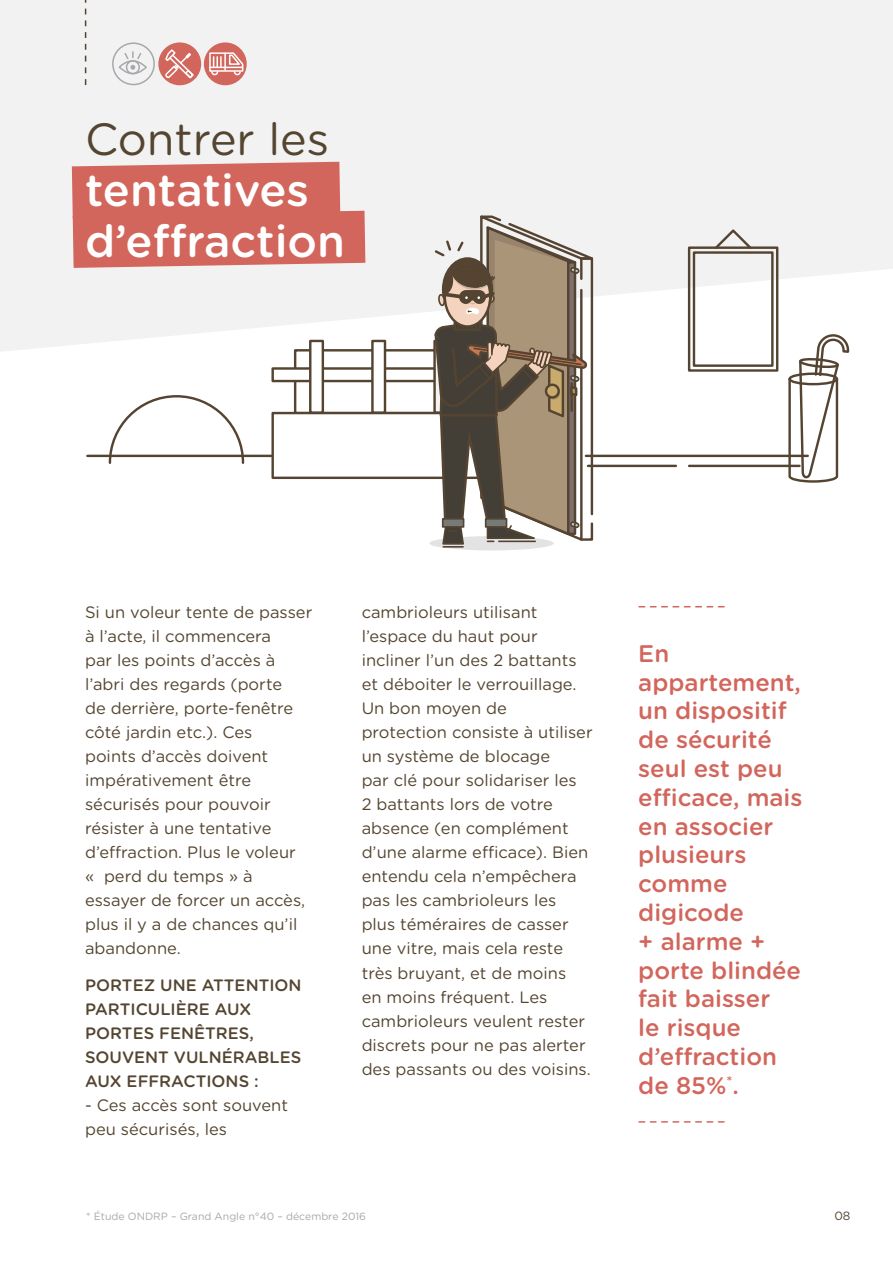
<style>
.page{position:relative;width:893px;height:1263px;background:#fff}
.page>*{position:absolute;margin:0;border:0;box-sizing:border-box;transform-origin:0 0}
.t1{font:500 45px/51px "Gotham Rounded";color:#fff}
.t2{font:45px "Gotham Rounded";color:#544530}
.t3{font:500 24px/28.8px "Gotham Rounded";color:#d2665c}
.t4{font:16.5px/24px "Gotham Rounded";color:#544530}
.t5{font:500 16.5px/24px "Gotham Rounded";color:#544530}
.t6{font:12px "Gotham Rounded";color:#544530}
.t7{font:10.5px "Gotham Rounded";color:#a6a8ab}
</style>
<div class="page">
<svg style="left:0;top:0;width:893px;height:352px;fill:#f2f2f2"></svg>
<svg style="left:72px;top:162px;width:293px;height:106px;background:#d47168"></svg>
<svg style="left:85px;top:0;width:1px;height:85px"></svg>
<svg style="left:639px;top:606px;width:85px;height:1px"></svg>
<svg style="left:639px;top:1121px;width:85px;height:2px"></svg>
<div style="left:159px;top:43px;width:41px;height:42px;background:#d2665c;border-radius:50%"></div>
<div style="left:158px;top:42px;width:43px;height:43px;border:2px solid #d2665c;border-radius:50%"></div>
<div style="left:112px;top:42px;width:43px;height:43px;border:2px solid #a6a8ab;border-radius:50%"></div>
<hr style="left:87px;top:455px;width:188px;height:2px;background:#544431">
<hr style="left:588px;top:465px;width:88px;height:2px;background:#544431">
<hr style="left:689px;top:465px;width:110px;height:2px;background:#544431">
<hr style="left:586px;top:455px;width:222px;height:2px;background:#544431">
<svg style="left:108px;top:395px;width:137px;height:69px"></svg>
<div style="left:294px;top:349px;width:174px;height:65px;border:2px solid #544431"></div>
<div style="left:273px;top:368px;width:208px;height:13px;background:#fff"></div>
<div style="left:271px;top:367px;width:211px;height:15px;border:2px solid #544431"></div>
<div style="left:310px;top:341px;width:13px;height:72px;background:#fff"></div>
<div style="left:309px;top:340px;width:15px;height:74px;border:2px solid #544431"></div>
<div style="left:372px;top:341px;width:13px;height:72px;background:#fff"></div>
<div style="left:371px;top:340px;width:15px;height:74px;border:2px solid #544431"></div>
<div style="left:271px;top:412px;width:211px;height:67px;background:#fff;border:2px solid #544431"></div>
<div style="left:688px;top:246px;width:90px;height:126px;border:2px solid #544431"></div>
<div style="left:693px;top:251px;width:81px;height:116px;border:2px solid #544431"></div>
<svg style="left:713px;top:227px;width:41px;height:24px"></svg>
<svg style="left:787px;top:334px;width:63px;height:149px"></svg>
<div style="left:429px;top:536px;width:125px;height:14px;background:#e3e3e4;border-radius:50%"></div>
<hr style="left:443px;top:546px;width:20px;height:2px;background:#544431">
<svg style="left:433px;top:215px;width:171px;height:331px"></svg>
<div style="left:118px;top:60px;width:29px;height:14px;border:2px solid #a6a8ab;border-radius:50%"></div>
<div style="left:126px;top:60px;width:14px;height:14px;border:2px solid #a6a8ab;border-radius:50%"></div>
<svg style="left:123px;top:52px;width:20px;height:18px"></svg>
<svg style="left:164px;top:48px;width:31px;height:32px"></svg>
<div style="left:205px;top:43px;width:41px;height:42px;background:#d2665c;border-radius:50%"></div>
<div style="left:204px;top:42px;width:43px;height:43px;border:2px solid #d2665c;border-radius:50%"></div>
<svg style="left:208px;top:52px;width:36px;height:24px"></svg>
<hr style="left:210px;top:67px;width:33px;height:1px;background:#fff">
<h1 class="t2" style="left:85px;top:108px;width:246px">Contrer les</h1>
<h1 class="t1" style="left:85px;top:163px;width:262px">tentatives d’effraction</h1>
<p class="t4" style="left:85px;top:600px;width:229px">Si un voleur tente de passer à l’acte, il commencera<br>par les points d’accès à l’abri des regards (porte<br>de derrière, porte-fenêtre côté jardin etc.). Ces<br>points d’accès doivent impérativement être sécurisés pour pouvoir résister à une tentative d’effraction. Plus le voleur<br>« perd du temps » à essayer de forcer un accès, plus il y a de chances qu’il abandonne.</p>
<p class="t5" style="left:85px;top:972px;width:218px">PORTEZ UNE ATTENTION<br>PARTICULIÈRE AUX<br>PORTES FENÊTRES,<br>SOUVENT VULNÉRABLES<br>AUX EFFRACTIONS :</p>
<p class="t4" style="left:85px;top:1092px;width:204px">- Ces accès sont souvent peu sécurisés, les</p>
<p class="t4" style="left:362px;top:600px;width:233px">cambrioleurs utilisant l’espace du haut pour incliner l’un des 2 battants et déboiter le verrouillage.<br>Un bon moyen de protection consiste à utiliser un système de blocage<br>par clé pour solidariser les<br>2 battants lors de votre absence (en complément d’une alarme efficace). Bien entendu cela n’empêchera pas les cambrioleurs les plus téméraires de casser une vitre, mais cela reste très bruyant, et de moins<br>en moins fréquent. Les cambrioleurs veulent rester discrets pour ne pas alerter des passants ou des voisins.</p>
<p class="t7" style="left:86px;top:1209px;width:281px">* Étude ONDRP – Grand Angle n°40 – décembre 2016</p>
<h2 class="t3" style="left:638px;top:638px;width:166px">En appartement, un dispositif de sécurité seul est peu efficace, mais en associer plusieurs comme digicode<br>+ alarme + porte blindée fait baisser<br>le risque d’effraction de 85%<sup>*</sup>.</h2>
<p class="t6" style="left:834px;top:1208px;width:18px">08</p>
</div>
